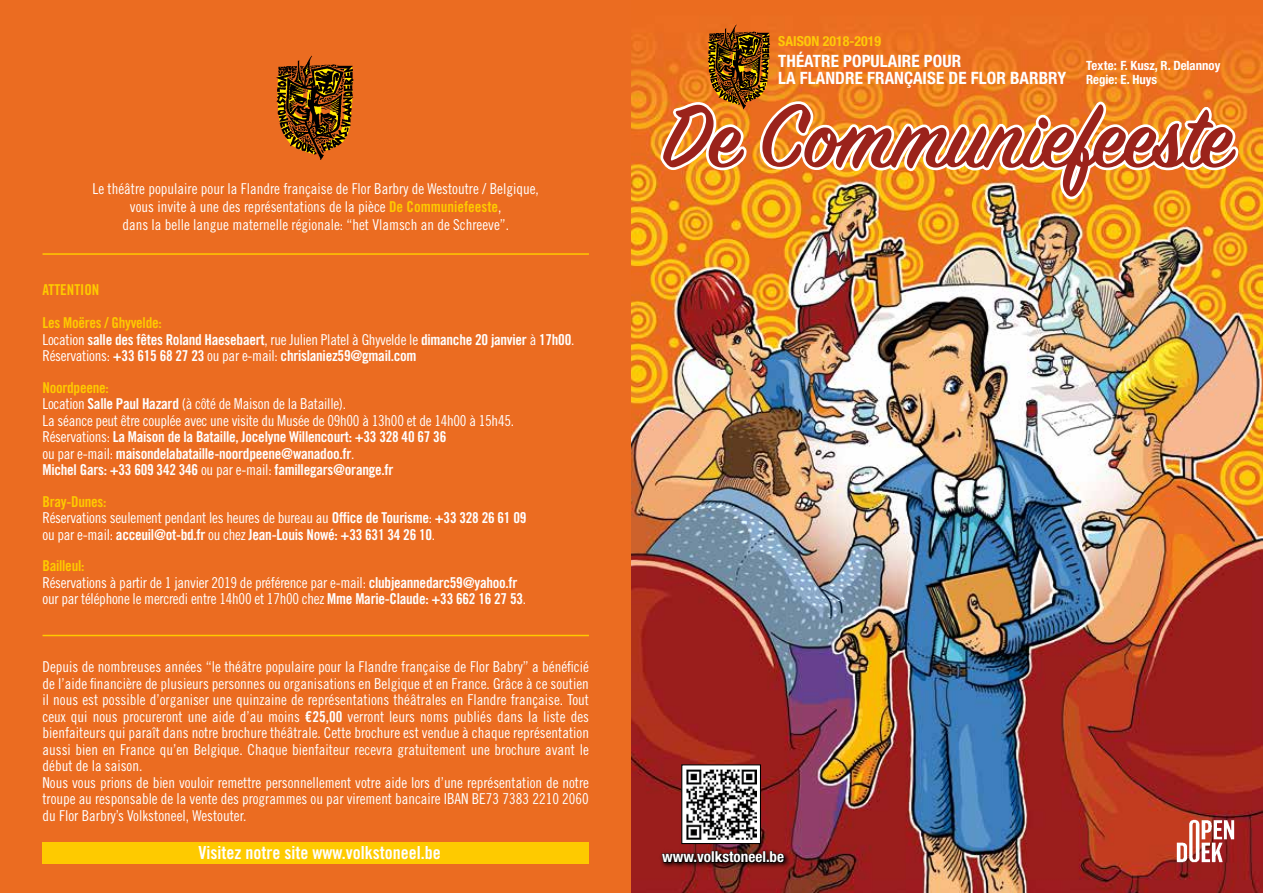
<style>
.page{position:relative;width:1263px;height:893px;background:#fff}
.page>*{position:absolute;margin:0;border:0;box-sizing:border-box;transform-origin:0 0}
.t1{font:600 97.95px "Sign Painter House Script";letter-spacing:-.01em;color:#9b231b}
.t2{font:18px "Trade Gothic LT Std Bd Cn 20";color:#fff}
.t3{font:700 condensed 17.1px/17.1px "Helvetica Neue LT Std";letter-spacing:.005em;color:#fff}
.t4{font:700 condensed 15.15px "Helvetica Neue LT Std";color:#fff}
.t5{font:15px/16.5px "Trade Gothic LT Std Cn 18";color:#fff;text-align:center}
.t6{font:15px/16.5px "Trade Gothic LT Std Bd Cn 20";letter-spacing:-.02em;color:#fff}
.t7{font:15px/16.5px "Trade Gothic LT Std Cn 18";letter-spacing:-.02em;color:#fff}
.t8{font:15px "Trade Gothic LT Std Bd Cn 20";letter-spacing:-.02em;color:#feca00}
.t9{font:15px "Trade Gothic LT Std Bd Cn 20";color:#feca00}
.t10{font:700 condensed 13.8px "Helvetica Neue LT Std";color:#feca09}
.t11{font:700 condensed 12.75px/13.8px "Helvetica Neue LT Std";color:#fff}
.s1{font-family:"Trade Gothic LT Std Bd Cn 20";color:#feca00}
.s2{color:#feca00}
.s3{font-family:"Trade Gothic LT Std Cn 18"}
.s4{font-family:"Trade Gothic LT Std Bd Cn 20"}
</style>
<div class="page">
<div style="left:0;top:0;width:631px;height:893px;background:#eb6c21"></div>
<img style="left:631px;top:0;width:632px;height:893px">
<svg style="left:659px;top:848px;width:131px;height:21px"></svg>
<svg style="left:661px;top:764px;width:124px;height:109px"></svg>
<img style="left:705px;top:24px;width:67px;height:86px">
<img style="left:1176px;top:818px;width:60px;height:45px">
<img style="left:657px;top:100px;width:94px;height:73px">
<img style="left:757px;top:99px;width:486px;height:103px">
<img style="left:276px;top:55px;width:78px;height:105px">
<hr style="left:43px;top:635px;width:546px;height:1px;background:#feca00">
<div style="left:43px;top:842px;width:546px;height:21px;background:#feca00"></div>
<hr style="left:43px;top:253px;width:546px;height:2px;background:#feca00">
<p class="t5" style="left:93px;top:179px;width:448px;line-height:18px">Le théâtre populaire pour la Flandre française de Flor Barbry de Westoutre / Belgique, vous invite à une des représentations de la pièce <span class="s1">De Communiefeeste</span>,<br>dans la belle langue maternelle régionale: “het Vlamsch an de Schreeve”.</p>
<p class="t9" style="left:43px;top:281px;width:58px">ATTENTION</p>
<p class="t6" style="left:43px;top:315px;width:533px"><span class="s2">Les Moëres / Ghyvelde:<br></span><span class="s3">Location</span> salle des fêtes Roland Haesebaert<span class="s3">, rue Julien Platel à Ghyvelde le</span> dimanche 20 janvier <span class="s3">à</span> 17h00<span class="s3">.<br>Réservations:</span> +33 615 68 27 23 <span class="s3">ou par e-mail:</span> chrislaniez59@gmail.com</p>
<p class="t8" style="left:43px;top:378px;width:68px">Noordpeene:</p>
<p class="t7" style="left:43px;top:395px;width:473px">Location <span class="s4">Salle Paul Hazard</span> (à côté de Maison de la Bataille).<br>La séance peut être couplée avec une visite du Musée de 09h00 à 13h00 et de 14h00 à 15h45.</p>
<p class="t6" style="left:43px;top:429px;width:405px"><span class="s3">Réservations:</span> La Maison de la Bataille, Jocelyne Willencourt: +33 328 40 67 36 <span class="s3">ou par e-mail:</span> maisondelabataille-noordpeene@wanadoo.fr<span class="s3">.<br></span>Michel Gars: +33 609 342 346 <span class="s3">ou par e-mail:</span> famillegars@orange.fr</p>
<p class="t8" style="left:43px;top:492px;width:65px">Bray-Dunes:</p>
<p class="t7" style="left:43px;top:509px;width:485px">Réservations seulement pendant les heures de bureau au <span class="s4">Office de Tourisme</span>: <span class="s4">+33 328 26 61 09</span></p>
<p class="t6" style="left:43px;top:519px;width:394px;line-height:31.5px"><span class="s3">ou par e-mail:</span> acceuil@ot-bd.fr <span class="s3">ou chez</span> Jean-Louis Nowé: +33 631 34 26 10<span class="s3">.<br></span><span class="s2">Bailleul:</span></p>
<p class="t7" style="left:43px;top:574px;width:485px">Réservations à partir de 1 janvier 2019 de préférence par e-mail: <span class="s4">clubjeannedarc59@yahoo.fr </span>our par téléphone le mercredi entre 14h00 et 17h00 chez <span class="s4">Mme Marie-Claude: +33 662 16 27 53</span>.</p>
<p class="t5" style="left:43px;top:658px;width:548px;text-align:left">Depuis de nombreuses années “le théâtre populaire pour la Flandre française de Flor Babry” a bénéficié de l’aide financière de plusieurs personnes ou organisations en Belgique et en France. Grâce à ce soutien il nous est possible d’organiser une quinzaine de représentations théâtrales en Flandre française. Tout ceux qui nous procureront une aide d’au moins <span class="s4">€25,00</span> verront leurs noms publiés dans la liste des bienfaiteurs qui paraît dans notre brochure théâtrale. Cette brochure est vendue à chaque représentation aussi bien en France qu’en Belgique. Chaque bienfaiteur recevra gratuitement une brochure avant le début de la saison.<br>Nous vous prions de bien vouloir remettre personnellement votre aide lors d’une représentation de notre troupe au responsable de la vente des programmes ou par virement bancaire IBAN BE73 7383 2210 2060 du Flor Barbry’s Volkstoneel, Westouter.</p>
<p class="t2" style="left:199px;top:842px;width:244px">Visitez notre site www.volkstoneel.be</p>
<p class="t10" style="left:778px;top:33px;width:104px">SAISON 2018-2019</p>
<p class="t3" style="left:778px;top:52px;width:290px">THÉATRE POPULAIRE POUR<br>LA FLANDRE FRANÇAISE DE FLOR BARBRY</p>
<p class="t11" style="left:1086px;top:58px;width:136px">Texte: F. Kusz, R. Delannoy<br>Regie: E. Huys</p>
<h1 class="t1" style="left:663px;top:78px;width:571px">De Communiefeeste</h1>
<p class="t4" style="left:662px;top:848px;width:124px">www.volkstoneel.be</p>
</div>
